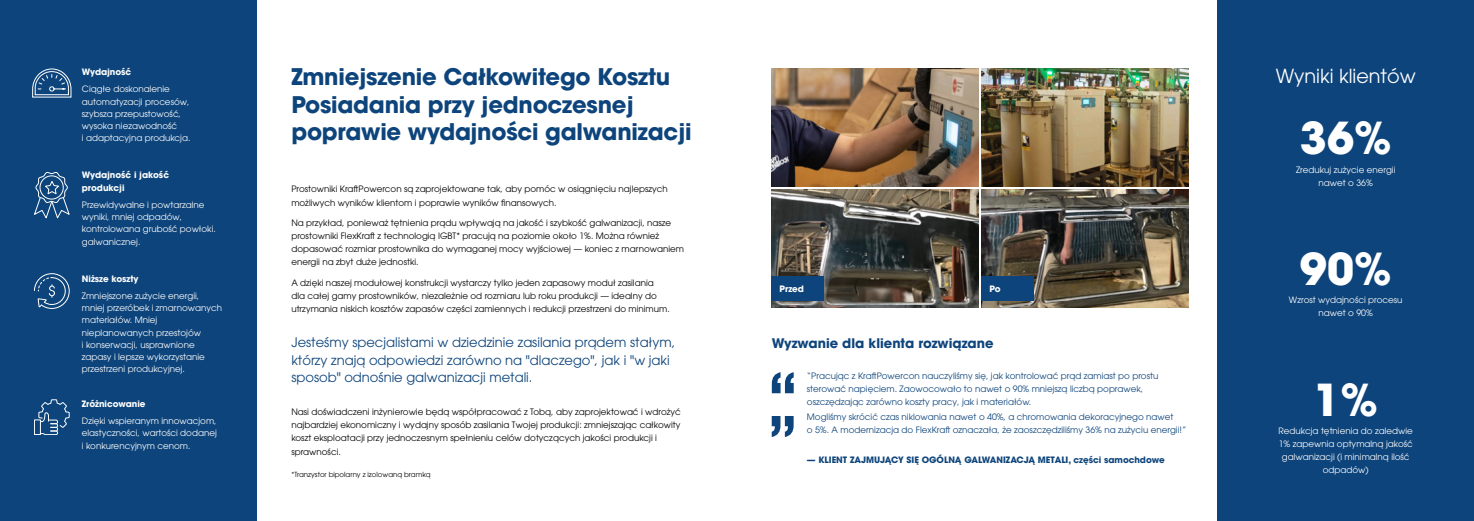
<style>
.page{position:relative;width:1474px;height:521px;background:#fff}
.page>*{position:absolute;margin:0;border:0;box-sizing:border-box;transform-origin:0 0}
.t1{font:700 43.75px "ITC Avant Garde Pro";color:#fff}
.t2{font:700 22.75px/27.3px "ITC Avant Garde Pro";letter-spacing:-.01em;color:#0d447b}
.t3{font:19.25px "ITC Avant Garde Pro";color:#fff}
.t4{font:13.12px/17.5px "ITC Avant Garde Pro";color:#0d447b}
.t5{font:700 13.12px "ITC Avant Garde Pro";color:#0d447b}
.t6{font:8.75px/13.1px "ITC Avant Garde Pro";color:#000}
.t7{font:8.75px/12.2px "ITC Avant Garde Pro";color:#fff}
.t8{font:8.75px/13.1px "ITC Avant Garde Pro";color:#0d447b}
.t9{font:700 8.75px/12.2px "ITC Avant Garde Pro";color:#fff}
.t10{font:700 8.75px "ITC Avant Garde Pro";color:#0d447b}
.t11{font:7px "ITC Avant Garde Pro";color:#000}
</style>
<div class="page">
<img style="left:771px;top:69px;width:207px;height:117px">
<img style="left:981px;top:69px;width:207px;height:117px">
<img style="left:771px;top:190px;width:207px;height:118px">
<img style="left:981px;top:190px;width:207px;height:118px">
<div style="left:0;top:0;width:256px;height:521px;background:#0d447b"></div>
<div style="left:1217px;top:0;width:256px;height:521px;background:#0d447b"></div>
<svg style="left:771px;top:416px;width:22px;height:21px"></svg>
<svg style="left:771px;top:372px;width:22px;height:21px"></svg>
<div style="left:771px;top:276px;width:52px;height:25px;background:#0d447b"></div>
<div style="left:981px;top:276px;width:52px;height:25px;background:#0d447b"></div>
<svg style="left:32px;top:69px;width:39px;height:28px"></svg>
<svg style="left:34px;top:172px;width:36px;height:46px"></svg>
<div style="left:34px;top:419px;width:7px;height:16px;border:1px solid #fff"></div>
<svg style="left:38px;top:399px;width:32px;height:36px"></svg>
<svg style="left:34px;top:273px;width:36px;height:36px"></svg>
<p class="t9" style="left:82px;top:66px;width:51px">Wydajność</p>
<p class="t7" style="left:82px;top:83px;width:110px">Ciągłe doskonalenie automatyzacji procesów, szybsza przepustowość, wysoka niezawodność<br>i adaptacyjna produkcja.</p>
<p class="t9" style="left:82px;top:169px;width:89px">Wydajność i jakość produkcji</p>
<p class="t7" style="left:82px;top:198px;width:135px">Przewidywalne i powtarzalne wyniki, mniej odpadów, kontrolowana grubość powłoki. galwanicznej.</p>
<p class="t9" style="left:82px;top:272px;width:58px">Niższe koszty</p>
<p class="t7" style="left:82px;top:289px;width:142px">Zmniejszone zużycie energii, mniej przeróbek i zmarnowanych materiałów. Mniej nieplanowanych przestojów<br>i konserwacji, usprawnione zapasy i lepsze wykorzystanie przestrzeni produkcyjnej.</p>
<p class="t9" style="left:82px;top:397px;width:65px">Zróżnicowanie</p>
<p class="t7" style="left:82px;top:414px;width:136px;text-align:justify">Dzięki wspieranym innowacjom, elastyczności, wartości dodanej i konkurencyjnym cenom.</p>
<h2 class="t2" style="left:291px;top:63px;width:402px">Zmniejszenie Całkowitego Kosztu<br>Posiadania przy jednoczesnej poprawie wydajności galwanizacji</h2>
<h3 class="t3" style="left:1275px;top:64px;width:141px">Wyniki klientów</h3>
<h1 class="t1" style="left:1299px;top:109px;width:93px">36%</h1>
<p class="t7" style="left:1318px;top:176px;width:56px">nawet o 36%</p>
<p class="t7" style="left:1295px;top:163px;width:101px">Zredukuj zużycie energii</p>
<p class="t6" style="left:291px;top:182px;width:378px">Prostowniki KraftPowercon są zaprojektowane tak, aby pomóc w osiągnięciu najlepszych możliwych wyników klientom i poprawie wyników finansowych.</p>
<p class="t6" style="left:291px;top:216px;width:394px">Na przykład, ponieważ tętnienia prądu wpływają na jakość i szybkość galwanizacji, nasze prostowniki FlexKraft z technologią IGBT* pracują na poziomie około 1%. Można również dopasować rozmiar prostownika do wymaganej mocy wyjściowej — koniec z marnowaniem energii na zbyt duże jednostki.</p>
<p class="t6" style="left:291px;top:276px;width:380px">A dzięki naszej modułowej konstrukcji wystarczy tylko jeden zapasowy moduł zasilania<br>dla całej gamy prostowników, niezależnie od rozmiaru lub roku produkcji — idealny do utrzymania niskich kosztów zapasów części zamiennych i redukcji przestrzeni do minimum.</p>
<h3 class="t4" style="left:291px;top:333px;width:386px">Jesteśmy specjalistami w dziedzinie zasilania prądem stałym, którzy znają odpowiedzi zarówno na "dlaczego", jak i "w jaki sposob" odnośnie galwanizacji metali.</h3>
<p class="t6" style="left:291px;top:405px;width:391px">Nasi doświadczeni inżynierowie będą współpracować z Tobą, aby zaprojektować i wdrożyć najbardziej ekonomiczny i wydajny sposób zasilania Twojej produkcji: zmniejszając całkowity koszt eksploatacji przy jednoczesnym spełnieniu celów dotyczących jakości produkcji i sprawności.</p>
<p class="t11" style="left:291px;top:470px;width:141px">*Tranzystor bipolarny z izolowaną bramką</p>
<h1 class="t1" style="left:1299px;top:240px;width:93px">90%</h1>
<p class="t7" style="left:1318px;top:307px;width:56px">nawet o 90%</p>
<p class="t9" style="left:779px;top:282px;width:26px">Przed</p>
<p class="t9" style="left:989px;top:282px;width:13px">Po</p>
<p class="t7" style="left:1288px;top:294px;width:115px">Wzrost wydajności procesu</p>
<h3 class="t5" style="left:771px;top:335px;width:223px">Wyzwanie dla klienta rozwiązane</h3>
<p class="t8" style="left:807px;top:369px;width:353px">“Pracując z KraftPowercon nauczyliśmy się, jak kontrolować prąd zamiast po prostu sterować napięciem. Zaowocowało to nawet o 90% mniejszą liczbą poprawek, oszczędzając zarówno koszty pracy, jak i materiałów.</p>
<p class="t8" style="left:807px;top:410px;width:381px">Mogliśmy skrócić czas niklowania nawet o 40%, a chromowania dekoracyjnego nawet<br>o 5%. A modernizacja do FlexKraft oznaczała, że zaoszczędziliśmy 36% na zużyciu energii!”</p>
<p class="t10" style="left:807px;top:454px;width:359px">— KLIENT ZAJMUJĄCY SIĘ OGÓLNĄ GALWANIZACJĄ METALI, części samochdowe</p>
<h1 class="t1" style="left:1313px;top:370px;width:66px">1%</h1>
<p class="t7" style="left:1278px;top:437px;width:135px;line-height:13.1px;text-align:center">1% zapewnia optymalną jakość galwanizacji (i minimalną ilość odpadów)</p>
<p class="t7" style="left:1278px;top:424px;width:136px">Redukcja tętnienia do zaledwie</p>
</div>
